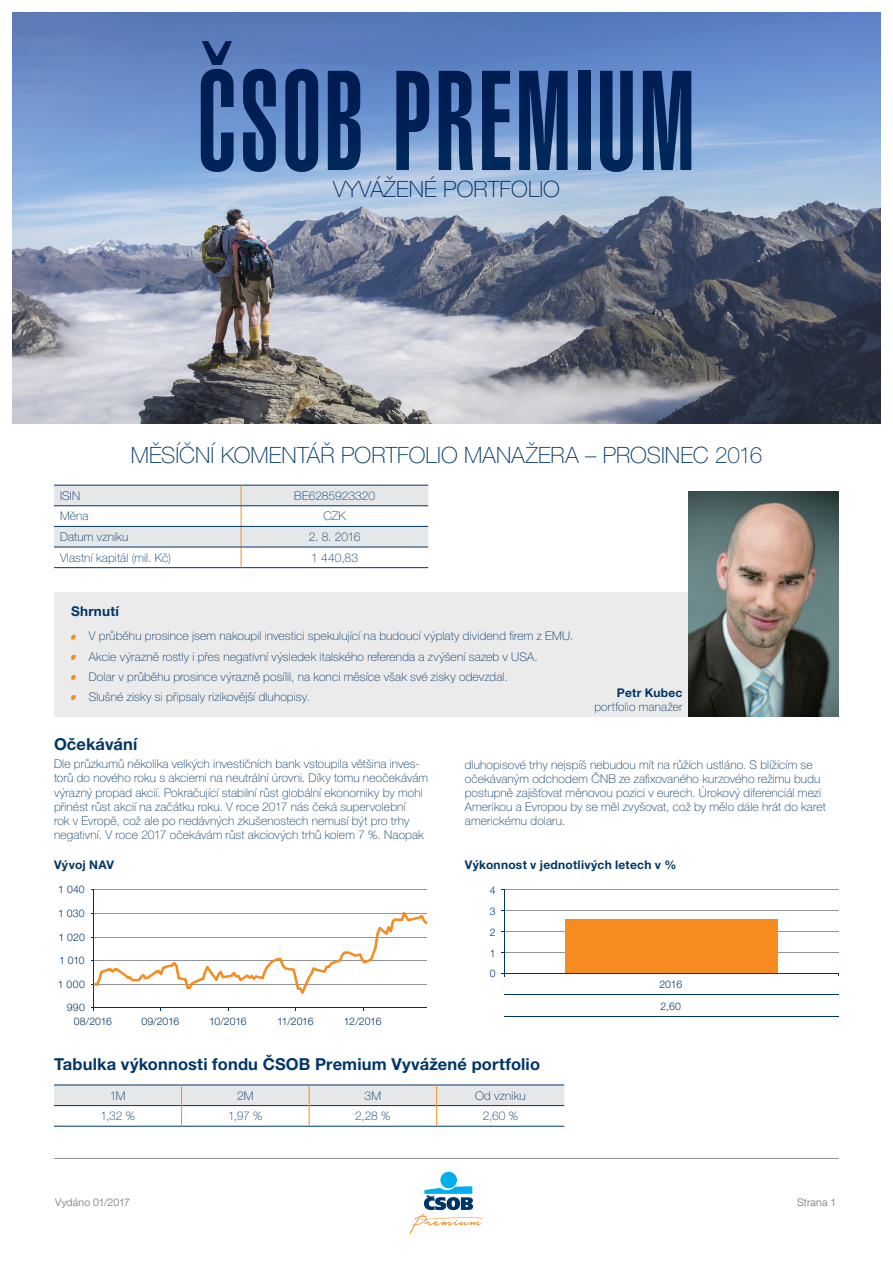
<style>
.page{position:relative;width:893px;height:1263px;background:#fff}
.page>*{position:absolute;margin:0;border:0;box-sizing:border-box;transform-origin:0 0}
.t1{font:139.35px "Helvetica LT Pro Ult Comp";letter-spacing:.025em;color:#003667;scale:.85 1}
.Nadpis_materialu{font:100 22.5px "Helvetica Neue LT Pro";letter-spacing:.005em;color:#003667}
.Podnadpis{font:700 16.5px "Helvetica Neue LT Pro";letter-spacing:.01em;color:#003667}
.Box{font:700 13.5px "Helvetica Neue LT Pro";letter-spacing:.02em;color:#003667}
.Plain_text{font:100 12px/14.1px "Helvetica Neue LT Pro";letter-spacing:.01em;color:#003667}
.Box-2{font:100 12px "Helvetica Neue LT Pro";letter-spacing:.01em;color:#003667}
.Plain_text-2{font:700 12px "Helvetica Neue LT Pro";letter-spacing:.02em;color:#003667}
.t2{font:300 10.5px "Helvetica Neue LT Pro";letter-spacing:.005em;color:#003667}
.t3{font:300 10.5px "Helvetica Neue LT Pro";letter-spacing:.015em;color:#6c6d70}
.s1{font-weight:700}
</style>
<div class="page">
<svg style="left:410px;top:1172px;width:73px;height:62px"></svg>
<hr style="left:54px;top:1158px;width:785px;height:1px;background:#939598">
<hr style="left:54px;top:567px;width:187px;height:1px;background:#003667">
<hr style="left:241px;top:567px;width:187px;height:1px;background:#003667">
<svg style="left:54px;top:485px;width:374px;height:82px"></svg>
<hr style="left:54px;top:505px;width:187px;height:1px;background:#003667">
<hr style="left:241px;top:505px;width:187px;height:1px;background:#003667">
<hr style="left:54px;top:526px;width:187px;height:1px;background:#003667">
<hr style="left:241px;top:526px;width:187px;height:1px;background:#003667">
<hr style="left:54px;top:547px;width:187px;height:1px;background:#003667">
<hr style="left:241px;top:547px;width:187px;height:1px;background:#003667">
<div style="left:54px;top:592px;width:785px;height:125px;background:#ebebec"></div>
<svg style="left:71px;top:634px;width:5px;height:6px"></svg>
<svg style="left:71px;top:654px;width:5px;height:6px"></svg>
<svg style="left:71px;top:674px;width:5px;height:6px"></svg>
<svg style="left:71px;top:695px;width:5px;height:5px"></svg>
<div style="left:54px;top:1085px;width:128px;height:20px;background:#e6e7e9"></div>
<hr style="left:54px;top:1084px;width:128px;height:1px;background:#003667">
<hr style="left:182px;top:1084px;width:127px;height:1px;background:#003667">
<hr style="left:309px;top:1084px;width:128px;height:1px;background:#003667">
<hr style="left:437px;top:1084px;width:127px;height:1px;background:#003667">
<hr style="left:54px;top:1126px;width:128px;height:1px;background:#003667">
<hr style="left:182px;top:1126px;width:127px;height:1px;background:#003667">
<hr style="left:437px;top:1126px;width:127px;height:1px;background:#003667">
<hr style="left:309px;top:1126px;width:128px;height:1px;background:#003667">
<hr style="left:54px;top:1105px;width:127px;height:1px;background:#003667">
<svg style="left:181px;top:1085px;width:383px;height:41px"></svg>
<img style="left:689px;top:491px;width:150px;height:226px">
<img style="left:13px;top:13px;width:867px;height:410px">
<hr style="left:94px;top:889px;width:333px;height:1px;background:#939598">
<hr style="left:93px;top:889px;width:1px;height:119px;background:#003667">
<hr style="left:94px;top:1008px;width:333px;height:1px;background:#003667">
<hr style="left:504px;top:889px;width:335px;height:1px;background:#939598">
<hr style="left:504px;top:910px;width:335px;height:1px;background:#939598">
<hr style="left:504px;top:932px;width:335px;height:1px;background:#939598">
<hr style="left:504px;top:953px;width:335px;height:1px;background:#939598">
<div style="left:565px;top:919px;width:213px;height:55px;background:#f68b1f"></div>
<hr style="left:504px;top:973px;width:335px;height:1px;background:#003667">
<hr style="left:504px;top:889px;width:1px;height:85px;background:#003667">
<hr style="left:504px;top:995px;width:335px;height:1px;background:#003667">
<hr style="left:504px;top:1016px;width:335px;height:1px;background:#003667">
<svg style="left:91px;top:912px;width:336px;height:81px"></svg>
<h1 class="t1" style="left:197px;top:41px;width:587px">ČSOB PREMIUM</h1>
<h2 class="Nadpis_materialu" style="left:333px;top:176px;width:228px">VYVÁŽENÉ PORTFOLIO</h2>
<p class="Nadpis_materialu" style="left:131px;top:442px;width:633px">MĚSÍČNÍ KOMENTÁŘ PORTFOLIO MANAŽERA – PROSINEC 2016</p>
<p class="Plain_text" style="left:60px;top:488px;width:22px">ISIN</p>
<p class="Plain_text" style="left:294px;top:488px;width:82px">BE6285923320</p>
<p class="Plain_text" style="left:60px;top:509px;width:30px">Měna</p>
<p class="Plain_text" style="left:324px;top:509px;width:24px">CZK</p>
<p class="Plain_text" style="left:60px;top:530px;width:70px">Datum vzniku</p>
<p class="Plain_text" style="left:309px;top:530px;width:53px">2. 8. 2016</p>
<p class="Plain_text" style="left:60px;top:550px;width:112px">Vlastní kapitál (mil. Kč)</p>
<p class="Plain_text" style="left:311px;top:550px;width:48px">1 440,83</p>
<p class="Box" style="left:71px;top:603px;width:50px">Shrnutí</p>
<p class="Box-2" style="left:89px;top:629px;width:486px">V průběhu prosince jsem nakoupil investici spekulující na budoucí výplaty dividend firem z EMU.</p>
<p class="Box-2" style="left:89px;top:649px;width:450px">Akcie výrazně rostly i přes negativní výsledek italského referenda a zvýšení sazeb v USA.</p>
<p class="Box-2" style="left:89px;top:669px;width:420px">Dolar v průběhu prosince výrazně posílil, na konci měsíce však své zisky odevzdal.</p>
<p class="Box-2" style="left:89px;top:690px;width:222px">Slušné zisky si připsaly rizikovější dluhopisy.</p>
<p class="Plain_text" style="left:594px;top:686px;width:90px;text-align:right"><span class="s1">Petr Kubec </span>portfolio manažer</p>
<p class="Podnadpis" style="left:54px;top:734px;width:85px">Očekávání</p>
<p class="Plain_text" style="left:54px;top:757px;width:376px">Dle průzkumů několika velkých investičních bank vstoupila většina inves&shy;torů do nového roku s akciemi na neutrální úrovni. Díky tomu neočekávám výrazný propad akcií. Pokračující stabilní růst globální ekonomiky by mohl přinést růst akcií na začátku roku. V roce 2017 nás čeká supervolební<br>rok v Evropě, což ale po nedávných zkušenostech nemusí být pro trhy negativní. V roce 2017 očekávám růst akciových trhů kolem 7 %. Naopak</p>
<p class="Plain_text-2" style="left:54px;top:857px;width:61px">Vývoj NAV</p>
<p class="t2" style="left:58px;top:883px;width:28px">1 040</p>
<p class="t2" style="left:58px;top:907px;width:28px">1 030</p>
<p class="t2" style="left:58px;top:930px;width:28px">1 020</p>
<p class="t2" style="left:59px;top:954px;width:27px">1 010</p>
<p class="t2" style="left:58px;top:978px;width:28px">1 000</p>
<p class="t2" style="left:67px;top:1001px;width:20px">990</p>
<p class="t2" style="left:74px;top:1015px;width:40px">08/2016</p>
<p class="t2" style="left:141px;top:1015px;width:40px">09/2016</p>
<p class="t2" style="left:209px;top:1015px;width:39px">10/2016</p>
<p class="t2" style="left:277px;top:1015px;width:38px">11/2016</p>
<p class="t2" style="left:344px;top:1015px;width:39px">12/2016</p>
<p class="Plain_text" style="left:465px;top:757px;width:363px">dluhopisové trhy nejspíš nebudou mít na růžích ustláno. S blížícím se očekávaným odchodem ČNB ze zafixovaného kurzového režimu budu postupně zajišťovat měnovou pozici v eurech. Úrokový diferenciál mezi Amerikou a Evropou by se měl zvyšovat, což by mělo dále hrát do karet americkému dolaru.</p>
<p class="Plain_text-2" style="left:465px;top:857px;width:213px">Výkonnost v jednotlivých letech v %</p>
<p class="t2" style="left:490px;top:883px;width:7px">4</p>
<p class="t2" style="left:490px;top:904px;width:7px">3</p>
<p class="t2" style="left:490px;top:926px;width:7px">2</p>
<p class="t2" style="left:490px;top:947px;width:7px">1</p>
<p class="t2" style="left:490px;top:967px;width:7px">0</p>
<p class="t2" style="left:659px;top:978px;width:24px">2016</p>
<p class="t2" style="left:661px;top:999px;width:22px">2,60</p>
<p class="Podnadpis" style="left:54px;top:1054px;width:488px">Tabulka výkonnosti fondu ČSOB Premium Vyvážené portfolio</p>
<p class="Plain_text" style="left:110px;top:1088px;width:17px">1M</p>
<p class="Plain_text" style="left:237px;top:1088px;width:18px">2M</p>
<p class="Plain_text" style="left:365px;top:1088px;width:18px">3M</p>
<p class="Plain_text" style="left:475px;top:1088px;width:52px">Od vzniku</p>
<p class="Plain_text" style="left:100px;top:1109px;width:36px">1,32 %</p>
<p class="Plain_text" style="left:228px;top:1109px;width:36px">1,97 %</p>
<p class="Plain_text" style="left:355px;top:1109px;width:37px">2,28 %</p>
<p class="Plain_text" style="left:483px;top:1109px;width:37px">2,60 %</p>
<p class="t3" style="left:55px;top:1196px;width:76px">Vydáno 01/2017</p>
<p class="t3" style="left:797px;top:1196px;width:41px">Strana 1</p>
</div>
